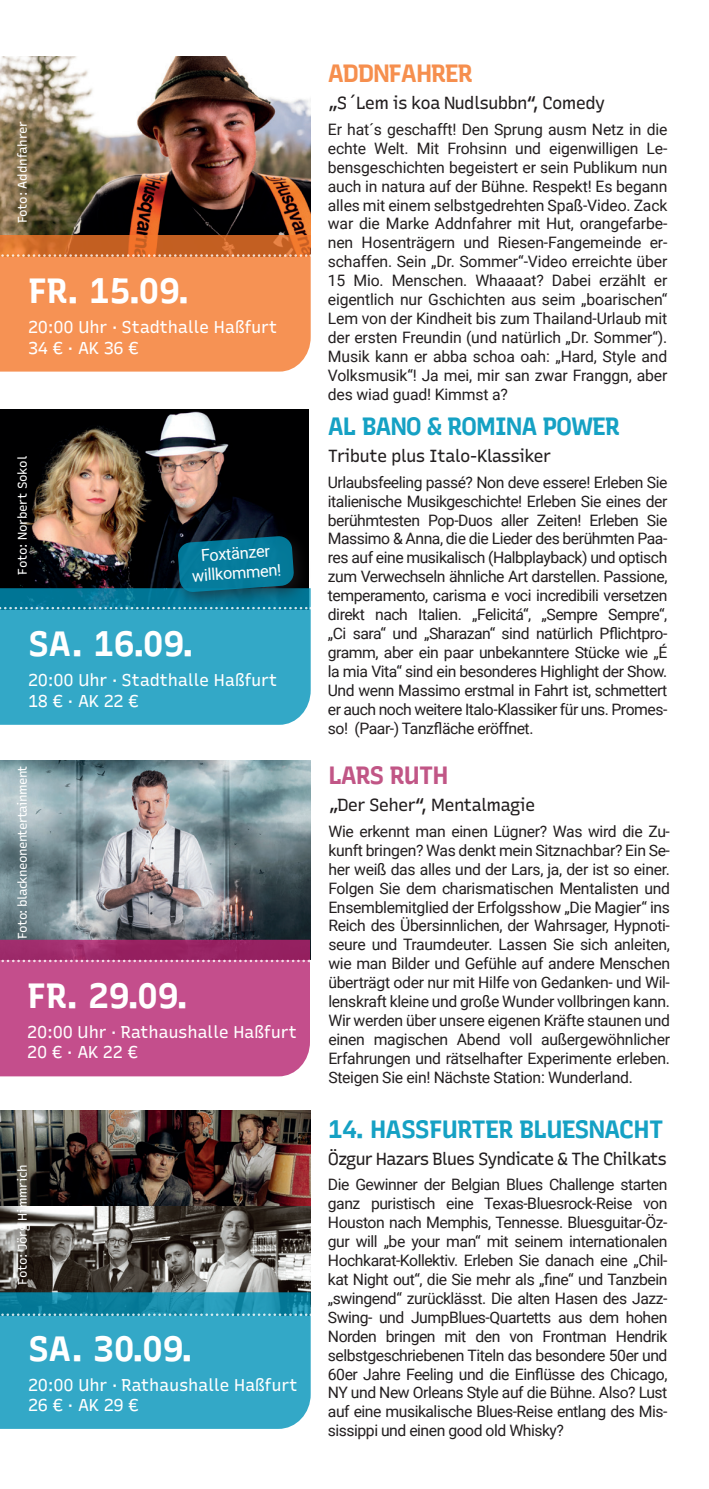
<style>
.page{position:relative;width:709px;height:1489px;background:#fff}
.page>*{position:absolute;margin:0;border:0;box-sizing:border-box;transform-origin:0 0}
.t1{font:300 35px "Recursive Sans Linear";letter-spacing:-.01em;color:#fff}
.t2{font:300 25px "Recursive Sans Linear";letter-spacing:-.04em;color:#15a1c4}
.t3{font:300 25px "Recursive Sans Linear";letter-spacing:-.04em;color:#f68f4e}
.t4{font:300 25px "Recursive Sans Linear";letter-spacing:-.04em;color:#c15686}
.t5{font:300 17.5px "Recursive Sans Linear";letter-spacing:-.045em;color:#231f20}
.t6{font:300 17px/20.5px "Recursive Sans Linear";letter-spacing:-.015em;color:#fff}
.t7{font:16.25px/19.8px "Roboto";color:#fff;text-align:center}
.t8{font:15.75px/19px "Roboto";letter-spacing:-.03em;color:#231f20;text-align:justify}
.t9{font:300 12.5px "Recursive Sans Linear";letter-spacing:-.025em;color:#fff}
.t10{font:300 12.5px "Recursive Sans Linear";letter-spacing:-.05em;color:#fff}
</style>
<div class="page">
<img style="left:0;top:760px;width:310px;height:179px">
<img style="left:0;top:57px;width:311px;height:178px">
<svg style="left:0;top:235px;width:311px;height:136px;background:#f08c4e"></svg>
<svg style="left:0;top:254px;width:311px;height:3px"></svg>
<img style="left:0;top:1205px;width:311px;height:87px">
<svg style="left:0;top:1292px;width:311px;height:136px;background:#2fa3c1"></svg>
<svg style="left:0;top:1313px;width:311px;height:2px"></svg>
<img style="left:0;top:410px;width:308px;height:178px">
<svg style="left:0;top:588px;width:311px;height:136px;background:#30a4c3"></svg>
<svg style="left:0;top:607px;width:169px;height:2px"></svg>
<svg style="left:0;top:939px;width:310px;height:137px;background:#bd4886"></svg>
<svg style="left:0;top:959px;width:310px;height:3px"></svg>
<img style="left:0;top:1110px;width:311px;height:95px">
<div style="left:169px;top:527px;width:143px;height:83px;background:#231f20;opacity:.75"></div>
<svg style="left:177px;top:535px;width:117px;height:57px;background:#066c8a"></svg>
<p class="t9" style="left:13px;top:223px;width:104px;rotate:-90deg">Foto: Addnfahrer</p>
<h1 class="t1" style="left:28px;top:264px;width:163px">FR. 15.09.</h1>
<p class="t6" style="left:28px;top:316px;width:251px">20:00 Uhr · Stadthalle Haßfurt<br>34 € · AK 36 €</p>
<p class="t9" style="left:13px;top:574px;width:120px;rotate:-90deg">Foto: Norbert Sokol</p>
<p class="t7" style="left:190px;top:545px;width:91px;rotate:-4deg">Foxtänzer willkommen!</p>
<h1 class="t1" style="left:28px;top:617px;width:167px">SA. 16.09.</h1>
<p class="t6" style="left:28px;top:669px;width:251px">20:00 Uhr · Stadthalle Haßfurt<br>18 € · AK 22 €</p>
<p class="t10" style="left:13px;top:938px;width:175px;rotate:-90deg">Foto: blackneonentertainment</p>
<h1 class="t1" style="left:27px;top:968px;width:162px">FR. 29.09.</h1>
<p class="t6" style="left:27px;top:1021px;width:271px">20:00 Uhr · Rathaushalle Haßfurt<br>20 € · AK 22 €</p>
<p class="t9" style="left:13px;top:1284px;width:122px;rotate:-90deg">Foto: Jörg Himmrich</p>
<h1 class="t1" style="left:28px;top:1320px;width:167px">SA. 30.09.</h1>
<p class="t6" style="left:28px;top:1373px;width:271px">20:00 Uhr · Rathaushalle Haßfurt<br>26 € · AK 29 €</p>
<h2 class="t3" style="left:328px;top:54px;width:147px">ADDNFAHRER</h2>
<p class="t5" style="left:328px;top:90px;width:279px">„S´Lem is koa Nudlsubbn“, Comedy</p>
<p class="t8" style="left:328px;top:119px;width:341px">Er hat´s geschafft! Den Sprung ausm Netz in die echte Welt. Mit Frohsinn und eigenwilligen Le&shy;bensgeschichten begeistert er sein Publikum nun auch in natura auf der Bühne. Respekt! Es begann alles mit einem selbstgedrehten Spaß-Video. Zack war die Marke Addnfahrer mit Hut, orangefarbe&shy;nen Hosenträgern und Riesen-Fangemeinde er&shy;schaffen. Sein „Dr. Sommer“-Video erreichte über 15 Mio. Menschen. Whaaaat? Dabei erzählt er eigentlich nur Gschichten aus seim „boarischen“ Lem von der Kindheit bis zum Thailand-Urlaub mit der ersten Freundin (und natürlich „Dr. Sommer“).<br>Musik kann er abba schoa oah: „Hard, Style and Volksmusik“! Ja mei, mir san zwar Franggn, aber des wiad guad! Kimmst a?</p>
<h2 class="t2" style="left:328px;top:407px;width:293px">AL BANO &amp; ROMINA POWER</h2>
<p class="t5" style="left:328px;top:442px;width:225px">Tribute plus Italo-Klassiker</p>
<p class="t8" style="left:328px;top:472px;width:341px">Urlaubsfeeling passé? Non deve essere! Erleben Sie italienische Musikgeschichte! Erleben Sie eines der berühmtesten Pop-Duos aller Zeiten! Erleben Sie Massimo &amp; Anna, die die Lieder des berühmten Paa&shy;res auf eine musikalisch (Halbplayback) und optisch zum Verwechseln ähnliche Art darstellen. Passione, temperamento, carisma e voci incredibili versetzen direkt nach Italien. „Felicitá“, „Sempre Sempre“, „Ci sara“ und „Sharazan“ sind natürlich Pflichtpro&shy;gramm, aber ein paar unbekanntere Stücke wie „É la mia Vita“ sind ein besonderes Highlight der Show.<br>Und wenn Massimo erstmal in Fahrt ist, schmettert er auch noch weitere Italo-Klassiker für uns. Promes&shy;so! (Paar-) Tanzfläche eröffnet.</p>
<h2 class="t4" style="left:328px;top:756px;width:122px">LARS RUTH</h2>
<p class="t5" style="left:328px;top:791px;width:209px">„Der Seher“, Mentalmagie</p>
<p class="t8" style="left:328px;top:821px;width:343px">Wie erkennt man einen Lügner? Was wird die Zu&shy;kunft bringen? Was denkt mein Sitznachbar? Ein Se&shy;her weiß das alles und der Lars, ja, der ist so einer.<br>Folgen Sie dem charismatischen Mentalisten und Ensemblemitglied der Erfolgsshow „Die Magier“ ins Reich des Übersinnlichen, der Wahrsager, Hypnoti&shy;seure und Traumdeuter. Lassen Sie sich anleiten, wie man Bilder und Gefühle auf andere Menschen überträgt oder nur mit Hilfe von Gedanken- und Wil&shy;lenskraft kleine und große Wunder vollbringen kann.<br>Wir werden über unsere eigenen Kräfte staunen und einen magischen Abend voll außergewöhnlicher Erfahrungen und rätselhafter Experimente erleben.<br>Steigen Sie ein! Nächste Station: Wunderland.</p>
<h2 class="t2" style="left:328px;top:1109px;width:337px">14. HASSFURTER BLUESNACHT</h2>
<p class="t5" style="left:328px;top:1144px;width:341px">Özgur Hazars Blues Syndicate &amp; The Chilkats</p>
<p class="t8" style="left:328px;top:1174px;width:341px">Die Gewinner der Belgian Blues Challenge starten ganz puristisch eine Texas-Bluesrock-Reise von Houston nach Memphis, Tennesse. Bluesguitar-Öz&shy;gur will „be your man“ mit seinem internationalen Hochkarat-Kollektiv. Erleben Sie danach eine „Chil&shy;kat Night out“, die Sie mehr als „fine“ und Tanzbein „swingend“ zurücklässt. Die alten Hasen des Jazz-Swing- und JumpBlues-Quartetts aus dem hohen Norden bringen mit den von Frontman Hendrik selbstgeschriebenen Titeln das besondere 50er und 60er Jahre Feeling und die Einflüsse des Chicago, NY und New Orleans Style auf die Bühne. Also? Lust auf eine musikalische Blues-Reise entlang des Mis&shy;sissippi und einen good old Whisky?</p>
</div>
